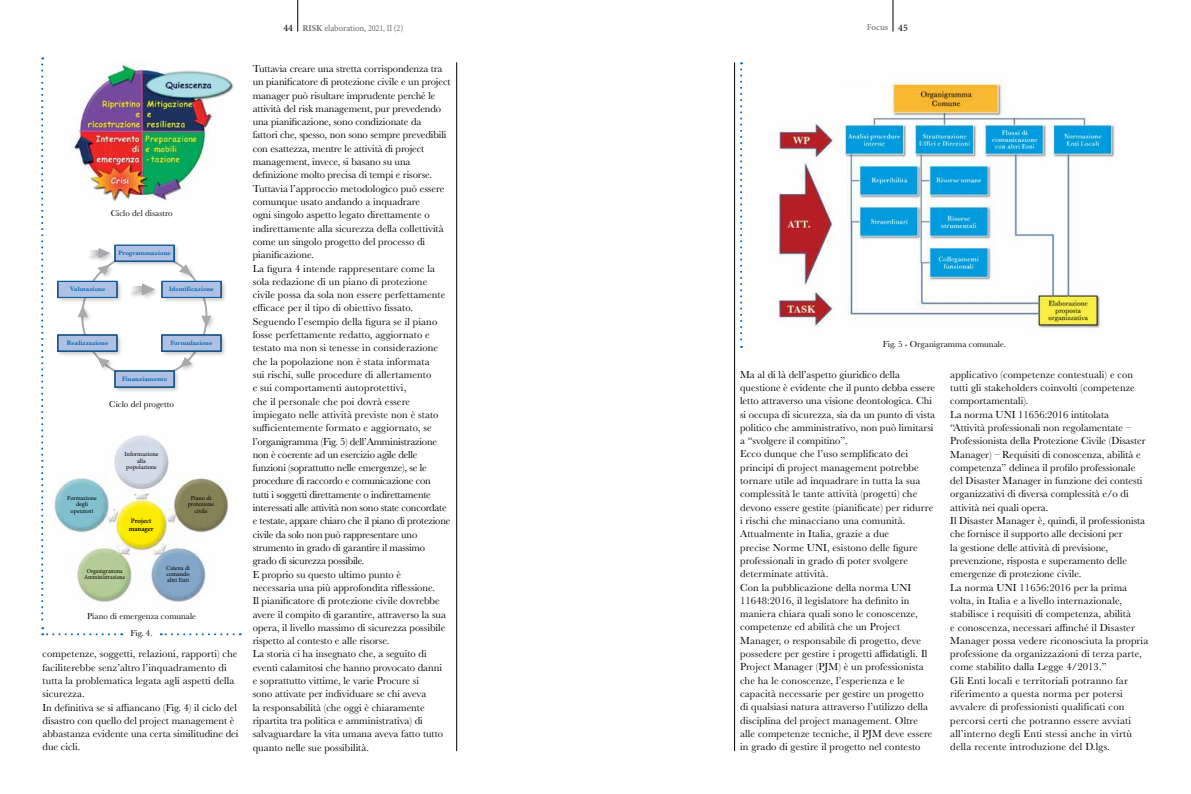
<style>
.page{position:relative;width:1191px;height:794px;background:#fff}
.page>*{position:absolute;margin:0;border:0;box-sizing:border-box;transform-origin:0 0}
.t1{font:10.6px/13.3px "Baskerville";color:#000}
.t2{font:10px "Minion Pro";color:#000}
.t3{font:9px "Baskerville";color:#000}
.t4{font:9px "Minion Pro";letter-spacing:-.01em;color:#6d6e71}
.t5{font:500 9px "Minion Pro";color:#6d6e71}
.t6{font:600 6.9px/8.3px "Minion Pro";letter-spacing:-.005em;color:#000;text-align:center}
.t7{font:600 6.5px "Baskerville";color:#0066b3}
.t8{font:6.2px/6.2px "Minion Pro";color:#000;text-align:center}
.t9{font:6.2px/6.2px "Minion Pro";color:#000;text-align:center;scale:.94 1}
.s1{font-size:10px;color:#000}
.s2{font-weight:700}
</style>
<div class="page">
<hr style="left:297px;top:0;width:1px;height:31px;background:#000">
<hr style="left:892px;top:0;width:1px;height:31px;background:#000">
<img style="left:777px;top:80px;width:338px;height:252px">
<hr style="left:734px;top:62px;width:1px;height:689px;background:#000">
<hr style="left:456px;top:62px;width:1px;height:689px;background:#000">
<img style="left:115px;top:61px;width:119px;height:140px">
<img style="left:115px;top:244px;width:63px;height:21px">
<div style="left:115px;top:245px;width:59px;height:16px;background:#aec0e3"></div>
<div style="left:115px;top:245px;width:59px;height:16px;border:1px solid #0066b3"></div>
<img style="left:115px;top:334px;width:6px;height:21px">
<div style="left:58px;top:335px;width:59px;height:16px;border:1px solid #0066b3"></div>
<img style="left:161px;top:333px;width:64px;height:22px">
<div style="left:162px;top:335px;width:59px;height:16px;background:#aec0e3"></div>
<div style="left:162px;top:335px;width:59px;height:16px;border:1px solid #0066b3"></div>
<img style="left:115px;top:280px;width:6px;height:21px">
<div style="left:58px;top:281px;width:59px;height:17px;border:1px solid #0066b3"></div>
<img style="left:161px;top:280px;width:65px;height:25px">
<div style="left:162px;top:281px;width:59px;height:16px;background:#aec0e3"></div>
<div style="left:162px;top:281px;width:59px;height:17px;border:1px solid #0066b3"></div>
<img style="left:115px;top:368px;width:63px;height:23px">
<div style="left:115px;top:371px;width:59px;height:16px;background:#aec0e3"></div>
<div style="left:115px;top:371px;width:59px;height:16px;border:1px solid #0066b3"></div>
<img style="left:177px;top:262px;width:21px;height:20px">
<svg style="left:179px;top:265px;width:12px;height:10px"></svg>
<img style="left:178px;top:354px;width:21px;height:16px">
<svg style="left:180px;top:357px;width:12px;height:10px"></svg>
<img style="left:201px;top:313px;width:13px;height:20px">
<svg style="left:202px;top:316px;width:9px;height:10px"></svg>
<img style="left:115px;top:245px;width:2px;height:20px">
<img style="left:131px;top:281px;width:31px;height:21px">
<svg style="left:131px;top:287px;width:11px;height:5px"></svg>
<svg style="left:142px;top:283px;width:13px;height:12px"></svg>
<img style="left:115px;top:435px;width:117px;height:167px">
<svg style="left:740px;top:62px;width:2px;height:286px"></svg>
<svg style="left:41px;top:57px;width:74px;height:578px"></svg>
<svg style="left:161px;top:633px;width:73px;height:2px"></svg>
<p class="t3" style="left:111px;top:207px;width:63px">Ciclo del disastro</p>
<p class="t7" style="left:118px;top:248px;width:54px">Programmazione</p>
<p class="t7" style="left:70px;top:285px;width:37px">Valutazione</p>
<p class="t7" style="left:169px;top:285px;width:46px">Identificazione</p>
<p class="t7" style="left:67px;top:338px;width:43px">Realizzazione</p>
<p class="t7" style="left:171px;top:338px;width:43px">Formulazione</p>
<p class="t7" style="left:122px;top:374px;width:47px">Finanziamento</p>
<p class="t3" style="left:109px;top:398px;width:66px">Ciclo del progetto</p>
<p class="t8" style="left:67px;top:495px;width:31px">Formazione degli operatori</p>
<p class="t8" style="left:125px;top:451px;width:35px">Informazione alla popolazione</p>
<p class="t6" style="left:129px;top:517px;width:26px">Project manager</p>
<p class="t8" style="left:188px;top:495px;width:28px">Piano di protezione civile</p>
<p class="t9" style="left:84px;top:568px;width:45px">Organigramma<br>Amministrazione</p>
<p class="t8" style="left:166px;top:564px;width:25px;text-align:justify">Catena di comando altri Enti</p>
<p class="t3" style="left:87px;top:610px;width:110px">Piano di emergenza comunale</p>
<p class="t3" style="left:131px;top:627px;width:24px">Fig. 4.</p>
<p class="t1" style="left:43px;top:647px;width:198px">competenze, soggetti, relazioni, rapporti) che faciliterebbe senz’altro l’inquadramento di tutta la problematica legata agli aspetti della sicurezza.<br>In definitiva se si affiancano (Fig. 4) il ciclo del disastro con quello del project management è abbastanza evidente una certa similitudine dei due cicli.</p>
<p class="t5" style="left:867px;top:21px;width:23px">Focus</p>
<p class="t4" style="left:283px;top:22px;width:121px"><span class="s1">44</span> <span class="s2">RISK</span> elaboration, 2021, II (2)</p>
<p class="t2" style="left:898px;top:21px;width:11px">45</p>
<p class="t1" style="left:253px;top:62px;width:199px">Tuttavia creare una stretta corrispondenza tra un pianificatore di protezione civile e un project manager può risultare imprudente perché le attività del risk management, pur prevedendo una pianificazione, sono condizionate da<br>fattori che, spesso, non sono sempre prevedibili con esattezza, mentre le attività di project management, invece, si basano su una definizione molto precisa di tempi e risorse.<br>Tuttavia l’approccio metodologico può essere comunque usato andando a inquadrare<br>ogni singolo aspetto legato direttamente o indirettamente alla sicurezza della collettività come un singolo progetto del processo di pianificazione.<br>La figura 4 intende rappresentare come la sola redazione di un piano di protezione civile possa da sola non essere perfettamente efficace per il tipo di obiettivo fissato.<br>Seguendo l’esempio della figura se il piano fosse perfettamente redatto, aggiornato e testato ma non si tenesse in considerazione che la popolazione non è stata informata<br>sui rischi, sulle procedure di allertamento<br>e sui comportamenti autoprotettivi,<br>che il personale che poi dovrà essere impiegato nelle attività previste non è stato sufficientemente formato e aggiornato, se l’organigramma (Fig. 5) dell’Amministrazione non è coerente ad un esercizio agile delle funzioni (soprattutto nelle emergenze), se le procedure di raccordo e comunicazione con<br>tutti i soggetti direttamente o indirettamente interessati alle attività non sono state concordate e testate, appare chiaro che il piano di protezione civile da solo non può rappresentare uno strumento in grado di garantire il massimo grado di sicurezza possibile.<br>E proprio su questo ultimo punto è<br>necessaria una più approfondita riflessione.<br>Il pianificatore di protezione civile dovrebbe avere il compito di garantire, attraverso la sua opera, il livello massimo di sicurezza possibile rispetto al contesto e alle risorse.<br>La storia ci ha insegnato che, a seguito di eventi calamitosi che hanno provocato danni<br>e soprattutto vittime, le varie Procure si<br>sono attivate per individuare se chi aveva<br>la responsabilità (che oggi è chiaramente ripartita tra politica e amministrativa) di salvaguardare la vita umana aveva fatto tutto quanto nelle sue possibilità.</p>
<p class="t3" style="left:882px;top:338px;width:125px">Fig. 5 - Organigramma comunale.</p>
<p class="t1" style="left:740px;top:368px;width:197px">Ma al di là dell’aspetto giuridico della questione è evidente che il punto debba essere letto attraverso una visione deontologica. Chi si occupa di sicurezza, sia da un punto di vista politico che amministrativo, non può limitarsi a “svolgere il compitino”.<br>Ecco dunque che l’uso semplificato dei principi di project management potrebbe tornare utile ad inquadrare in tutta la sua complessità le tante attività (progetti) che devono essere gestite (pianificate) per ridurre i rischi che minacciano una comunità.<br>Attualmente in Italia, grazie a due<br>precise Norme UNI, esistono delle figure professionali in grado di poter svolgere determinate attività.<br>Con la pubblicazione della norma UNI 11648:2016, il legislatore ha definito in maniera chiara quali sono le conoscenze, competenze ed abilità che un Project Manager, o responsabile di progetto, deve possedere per gestire i progetti affidatigli. Il Project Manager (PJM) è un professionista che ha le conoscenze, l’esperienza e le capacità necessarie per gestire un progetto<br>di qualsiasi natura attraverso l’utilizzo della disciplina del project management. Oltre alle competenze tecniche, il PJM deve essere in grado di gestire il progetto nel contesto</p>
<p class="t1" style="left:950px;top:368px;width:199px">applicativo (competenze contestuali) e con tutti gli stakeholders coinvolti (competenze comportamentali).<br>La norma UNI 11656:2016 intitolata<br>“Attività professionali non regolamentate – Professionista della Protezione Civile (Disaster Manager) – Requisiti di conoscenza, abilità e competenza” delinea il profilo professionale del Disaster Manager in funzione dei contesti organizzativi di diversa complessità e/o di attività nei quali opera.<br>Il Disaster Manager è, quindi, il professionista che fornisce il supporto alle decisioni per<br>la gestione delle attività di previsione, prevenzione, risposta e superamento delle emergenze di protezione civile.<br>La norma UNI 11656:2016 per la prima volta, in Italia e a livello internazionale, stabilisce i requisiti di competenza, abilità<br>e conoscenza, necessari affinché il Disaster Manager possa vedere riconosciuta la propria professione da organizzazioni di terza parte, come stabilito dalla Legge 4/2013.”<br>Gli Enti locali e territoriali potranno far riferimento a questa norma per potersi avvalere di professionisti qualificati con percorsi certi che potranno essere avviati all’interno degli Enti stessi anche in virtù della recente introduzione del D.lgs.</p>
</div>
